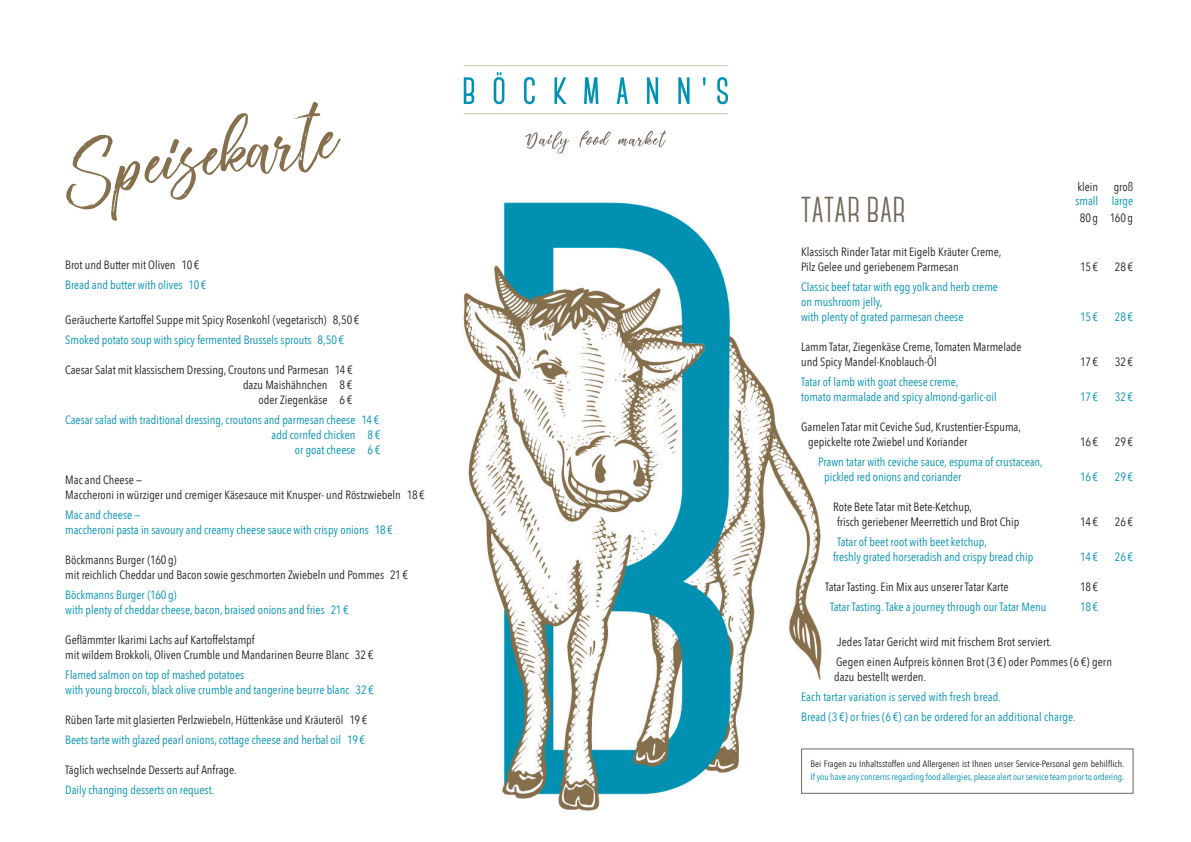
<style>
.page{position:relative;width:1191px;height:842px;background:#fff}
.page>*{position:absolute;margin:0;border:0;box-sizing:border-box;transform-origin:0 0}
.t1{font:80px "Vincentia";color:#856f4c}
.t2{font:700 36px "Canter";letter-spacing:.01em;color:#716557}
.t3{font:12px/15px "Avenir Next Condensed";color:#231f20}
.t4{font:12px/15px "Avenir Next Condensed";color:#0091b2}
.t5{font:9.2px "Avenir Next Condensed";color:#0091b2}
.t6{font:9.2px "Avenir Next Condensed";color:#231f20;scale:1.04 1}
.s1{font-family:"Avenir";font-weight:300}
.s2{color:#0091b2}
</style>
<div class="page">
<img style="left:463px;top:202px;width:359px;height:609px">
<img style="left:463px;top:65px;width:265px;height:89px">
<div style="left:801px;top:748px;width:332px;height:46px;border:1px solid #716557"></div>
<h1 class="t1" style="left:57px;top:134px;width:279px;rotate:-8deg">Speisekarte</h1>
<p class="t3" style="left:65px;top:257px;width:136px">Brot und Butter mit Oliven 10€</p>
<p class="t4" style="left:65px;top:277px;width:143px">Bread and butter with olives 10€</p>
<p class="t3" style="left:65px;top:309px;width:296px;line-height:20px">Geräucherte Kartoffel Suppe mit Spicy Rosenkohl <span class="s1">(</span>vegetarisch<span class="s1">)</span> 8,50€<br><span class="s2">Smoked potato soup with spicy fermented Brussels sprouts 8,50€</span></p>
<p class="t3" style="left:65px;top:362px;width:289px;text-align:right">Caesar Salat mit klassischem Dressing, Croutons und Parmesan 14 € dazu Maishähnchen 8 €<br>oder Ziegenkäse 6 €</p>
<p class="t4" style="left:65px;top:412px;width:317px;text-align:right">Caesar salad with traditional dressing, croutons and parmesan cheese 14€ add cornfed chicken 8€<br>or goat cheese 6€</p>
<p class="t3" style="left:65px;top:472px;width:361px">Mac and Cheese ---<br>Maccheroni in würziger und cremiger Käsesauce mit Knusper- und Röstzwiebeln 18€</p>
<p class="t4" style="left:65px;top:507px;width:329px">Mac and cheese ---<br>maccheroni pasta in savoury and creamy cheese sauce with crispy onions 18€</p>
<p class="t3" style="left:65px;top:552px;width:344px">Böckmanns Burger <span class="s1">(</span>160g<span class="s1">)<br></span>mit reichlich Cheddar und Bacon sowie geschmorten Zwiebeln und Pommes 21€</p>
<p class="t4" style="left:65px;top:586px;width:285px">Böckmanns Burger <span class="s1">(</span>160g<span class="s1">)<br></span>with plenty of cheddar cheese, bacon, braised onions and fries 21€</p>
<p class="t3" style="left:65px;top:631px;width:310px">Geflämmter Ikarimi Lachs auf Kartoffelstampf<br>mit wildem Brokkoli, Oliven Crumble und Mandarinen Beurre Blanc 32€</p>
<p class="t4" style="left:65px;top:666px;width:310px">Flamed salmon on top of mashed potatoes<br>with young broccoli, black olive crumble and tangerine beurre blanc 32€</p>
<p class="t3" style="left:65px;top:711px;width:304px">Rüben Tarte mit glasierten Perlzwiebeln, Hüttenkäse und Kräuteröl 19€</p>
<p class="t4" style="left:65px;top:731px;width:301px">Beets tarte with glazed pearl onions, cottage cheese and herbal oil 19€</p>
<p class="t3" style="left:65px;top:761px;width:173px">Täglich wechselnde Desserts auf Anfrage.</p>
<p class="t4" style="left:65px;top:781px;width:150px">Daily changing desserts on request.</p>
<h2 class="t2" style="left:801px;top:192px;width:106px">TATAR BAR</h2>
<p class="t3" style="left:801px;top:244px;width:202px">Klassisch Rinder Tatar mit Eigelb Kräuter Creme,<br>Pilz Gelee und geriebenem Parmesan</p>
<p class="t4" style="left:801px;top:279px;width:198px">Classic beef tatar with egg yolk and herb creme on mushroom jelly,<br>with plenty of grated parmesan cheese</p>
<p class="t3" style="left:801px;top:339px;width:222px">Lamm Tatar, Ziegenkäse Creme, Tomaten Marmelade und Spicy Mandel-Knoblauch-Öl</p>
<p class="t4" style="left:801px;top:374px;width:197px">Tatar of lamb with goat cheese creme,<br>tomato marmalade and spicy almond-garlic-oil</p>
<p class="t3" style="left:808px;top:419px;width:214px;text-indent:-7px">Garnelen Tatar mit Ceviche Sud, Krustentier-Espuma, gepickelte rote Zwiebel und Koriander</p>
<p class="t4" style="left:824px;top:454px;width:220px;text-indent:-6px">Prawn tatar with ceviche sauce, espuma of crustacean, pickled red onions and coriander</p>
<p class="t3" style="left:837px;top:499px;width:184px;text-indent:-4px">Rote Bete Tatar mit Bete-Ketchup,<br>frisch geriebener Meerrettich und Brot Chip</p>
<p class="t4" style="left:833px;top:534px;width:202px;text-indent:4px">Tatar of beet root with beet ketchup,<br>freshly grated horseradish and crispy bread chip</p>
<p class="t3" style="left:1077px;top:178px;width:22px">klein</p>
<p class="t3" style="left:1113px;top:178px;width:21px">groß</p>
<p class="t4" style="left:1075px;top:192px;width:59px">small large</p>
<p class="t3" style="left:1079px;top:210px;width:55px">80g 160g</p>
<p class="t3" style="left:1080px;top:259px;width:19px">15€</p>
<p class="t3" style="left:1114px;top:259px;width:20px">28€</p>
<p class="t4" style="left:1080px;top:309px;width:19px">15€</p>
<p class="t4" style="left:1114px;top:309px;width:20px">28€</p>
<p class="t3" style="left:1080px;top:354px;width:19px">17€</p>
<p class="t3" style="left:1114px;top:354px;width:20px">32€</p>
<p class="t4" style="left:1080px;top:389px;width:19px">17€</p>
<p class="t4" style="left:1114px;top:389px;width:20px">32€</p>
<p class="t3" style="left:1080px;top:434px;width:19px">16€</p>
<p class="t3" style="left:1114px;top:434px;width:20px">29€</p>
<p class="t4" style="left:1080px;top:469px;width:19px">16€</p>
<p class="t4" style="left:1114px;top:469px;width:20px">29€</p>
<p class="t3" style="left:1080px;top:514px;width:19px">14€</p>
<p class="t3" style="left:1114px;top:514px;width:20px">26€</p>
<p class="t4" style="left:1080px;top:549px;width:19px">14€</p>
<p class="t4" style="left:1114px;top:549px;width:20px">26€</p>
<p class="t3" style="left:825px;top:579px;width:185px">Tatar Tasting. Ein Mix aus unserer Tatar Karte</p>
<p class="t3" style="left:1080px;top:579px;width:19px">18€</p>
<p class="t4" style="left:830px;top:599px;width:218px">Tatar Tasting. Take a journey through our Tatar Menu</p>
<p class="t4" style="left:1080px;top:599px;width:19px">18€</p>
<p class="t3" style="left:836px;top:631px;width:277px;line-height:20px">Jedes Tatar Gericht wird mit frischem Brot serviert.<br>Gegen einen Aufpreis können Brot (3 €) oder Pommes (6 €) gern</p>
<p class="t3" style="left:834px;top:669px;width:94px">dazu bestellt werden.</p>
<p class="t4" style="left:801px;top:686px;width:276px;line-height:20px">Each tartar variation is served with fresh bread.<br>Bread (3 €) or fries (6 €) can be ordered for an additional charge.</p>
<p class="t6" style="left:810px;top:756px;width:303px">Bei Fragen zu Inhaltsstoffen und Allergenen ist Ihnen unser Service-Personal gern behilflich.</p>
<p class="t5" style="left:810px;top:769px;width:315px">If you have any concerns regarding food allergies, please alert our service team prior to ordering.</p>
</div>
